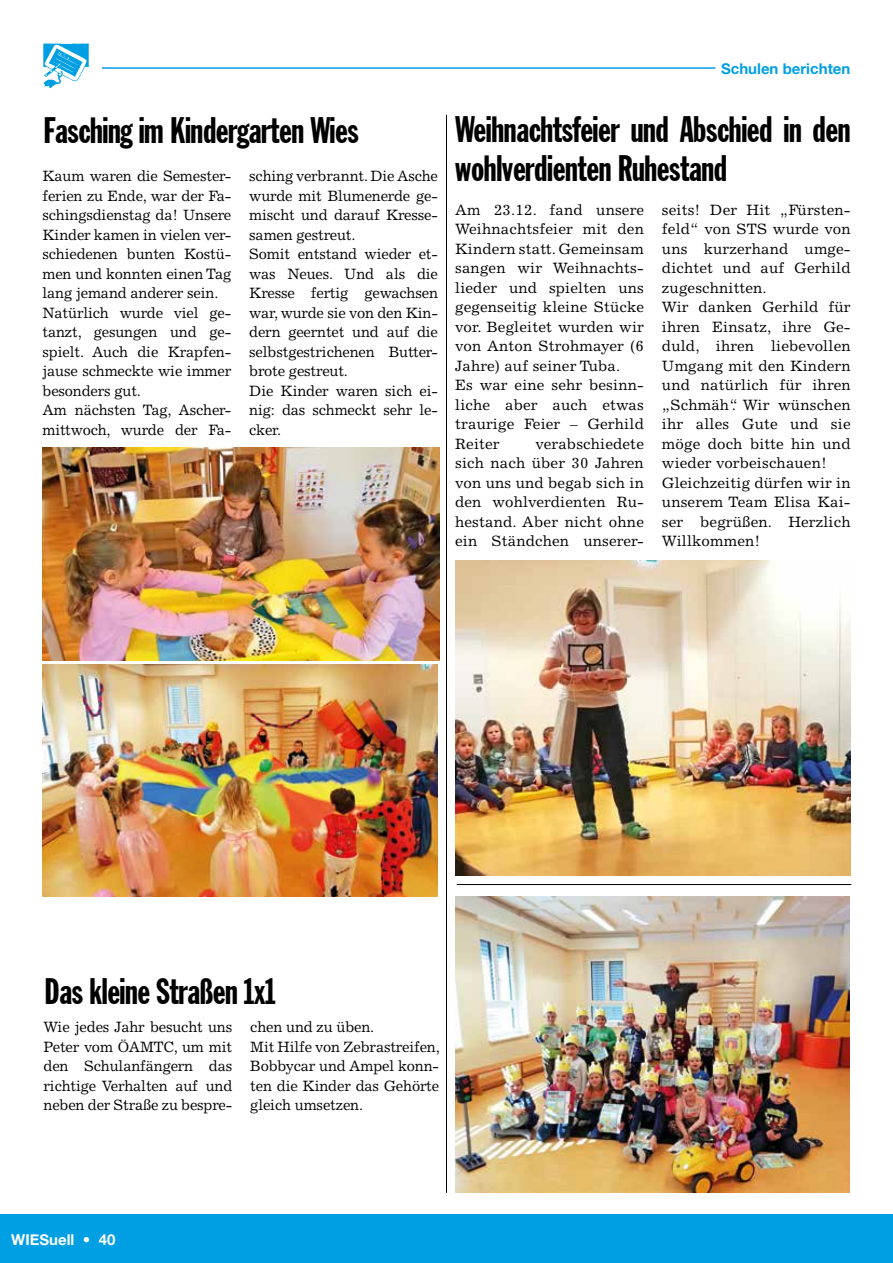
<style>
.page{position:relative;width:893px;height:1263px;background:#fff}
.page>*{position:absolute;margin:0;border:0;box-sizing:border-box;transform-origin:0 0}
.t1{font:extra-condensed 36px/39px "Franklin Gothic";letter-spacing:-.01em;color:#000}
.t2{font:15px/19.5px "Excelsior LT Std";letter-spacing:-.01em;color:#000}
.t3{font:15px/19.5px "Excelsior LT Std";letter-spacing:.01em;color:#000}
.t4{font:15px "Alte Haas Grotesk Bold";color:#009fe3}
.t5{font:15px "Alte Haas Grotesk Bold";color:#fff}
</style>
<div class="page">
<img style="left:43px;top:43px;width:46px;height:46px">
<hr style="left:102px;top:67px;width:613px;height:2px;background:#009fe3">
<div style="left:0;top:1214px;width:893px;height:49px;background:#009fe3"></div>
<hr style="left:457px;top:884px;width:394px;height:1px;background:#000">
<hr style="left:446px;top:115px;width:1px;height:1078px;background:#000">
<img style="left:455px;top:561px;width:395px;height:315px">
<img style="left:455px;top:897px;width:395px;height:296px">
<img style="left:43px;top:448px;width:396px;height:213px">
<img style="left:43px;top:665px;width:395px;height:231px">
<h1 class="t1" style="left:43px;top:112px;width:317px">Fasching im Kindergarten Wies</h1>
<p class="t2" style="left:43px;top:166px;width:190px">Kaum waren die Semester&shy;ferien zu Ende, war der Fa&shy;schingsdienstag da! Unsere<br>Kinder kamen in vielen ver&shy;schiedenen bunten Kostü&shy;men und konnten einen Tag lang jemand anderer sein.<br>Natürlich wurde viel ge&shy;tanzt, gesungen und ge&shy;spielt. Auch die Krapfen&shy;jause schmeckte wie immer besonders gut.<br>Am nächsten Tag, Ascher&shy;mittwoch, wurde der Fa-</p>
<p class="t2" style="left:249px;top:166px;width:190px">sching verbrannt. Die Asche wurde mit Blumenerde ge&shy;mischt und darauf Kresse&shy;samen gestreut.<br>Somit entstand wieder et&shy;was Neues. Und als die<br>Kresse fertig gewachsen war, wurde sie von den Kin&shy;dern geerntet und auf die selbstgestrichenen Butter&shy;brote gestreut.<br>Die Kinder waren sich ei&shy;nig: das schmeckt sehr le&shy;cker.</p>
<p class="t4" style="left:721px;top:60px;width:131px">Schulen berichten</p>
<h1 class="t1" style="left:455px;top:111px;width:397px">Weihnachtsfeier und Abschied in den wohlverdienten Ruhestand</h1>
<p class="t3" style="left:455px;top:200px;width:190px">Am 23.12. fand unsere<br>Weihnachtsfeier mit den<br>Kindern statt. Gemeinsam sangen wir Weihnachts&shy;lieder und spielten uns gegenseitig kleine Stücke vor. Begleitet wurden wir von Anton Strohmayer (6<br>Jahre) auf seiner Tuba.<br>Es war eine sehr besinn&shy;liche aber auch etwas traurige Feier – Gerhild<br>Reiter</p>
<p class="t3" style="left:662px;top:200px;width:190px">seits! Der Hit „Fürsten&shy;feld“ von STS wurde von uns kurzerhand umge&shy;dichtet und auf Gerhild zugeschnitten.<br>Wir danken Gerhild für ihren Einsatz, ihre Ge&shy;duld, ihren liebevollen<br>Umgang mit den Kindern und natürlich für ihren „Schmäh“. Wir wünschen ihr alles Gute und sie möge doch bitte hin und wieder vorbeischauen!<br>Gleichzeitig dürfen wir in unserem Team Elisa Kai&shy;ser begrüßen. Herzlich<br>Willkommen!</p>
<p class="t2" style="left:455px;top:434px;width:190px;text-align:justify;text-indent:80px">verabschiedete sich nach über 30 Jahren von uns und begab sich in den wohlverdienten Ru&shy;hestand. Aber nicht ohne ein Ständchen unserer-</p>
<h1 class="t1" style="left:44px;top:973px;width:232px">Das kleine Straßen 1x1</h1>
<p class="t2" style="left:44px;top:1017px;width:190px;text-align:justify">Wie jedes Jahr besucht uns Peter vom ÖAMTC, um mit den Schulanfängern das richtige Verhalten auf und neben der Straße zu bespre-</p>
<p class="t2" style="left:250px;top:1017px;width:191px">chen und zu üben.<br>Mit Hilfe von Zebrastreifen,<br>Bobbycar und Ampel konn&shy;ten die Kinder das Gehörte gleich umsetzen.</p>
<p class="t5" style="left:11px;top:1230px;width:106px">WIESuell • 40</p>
</div>
